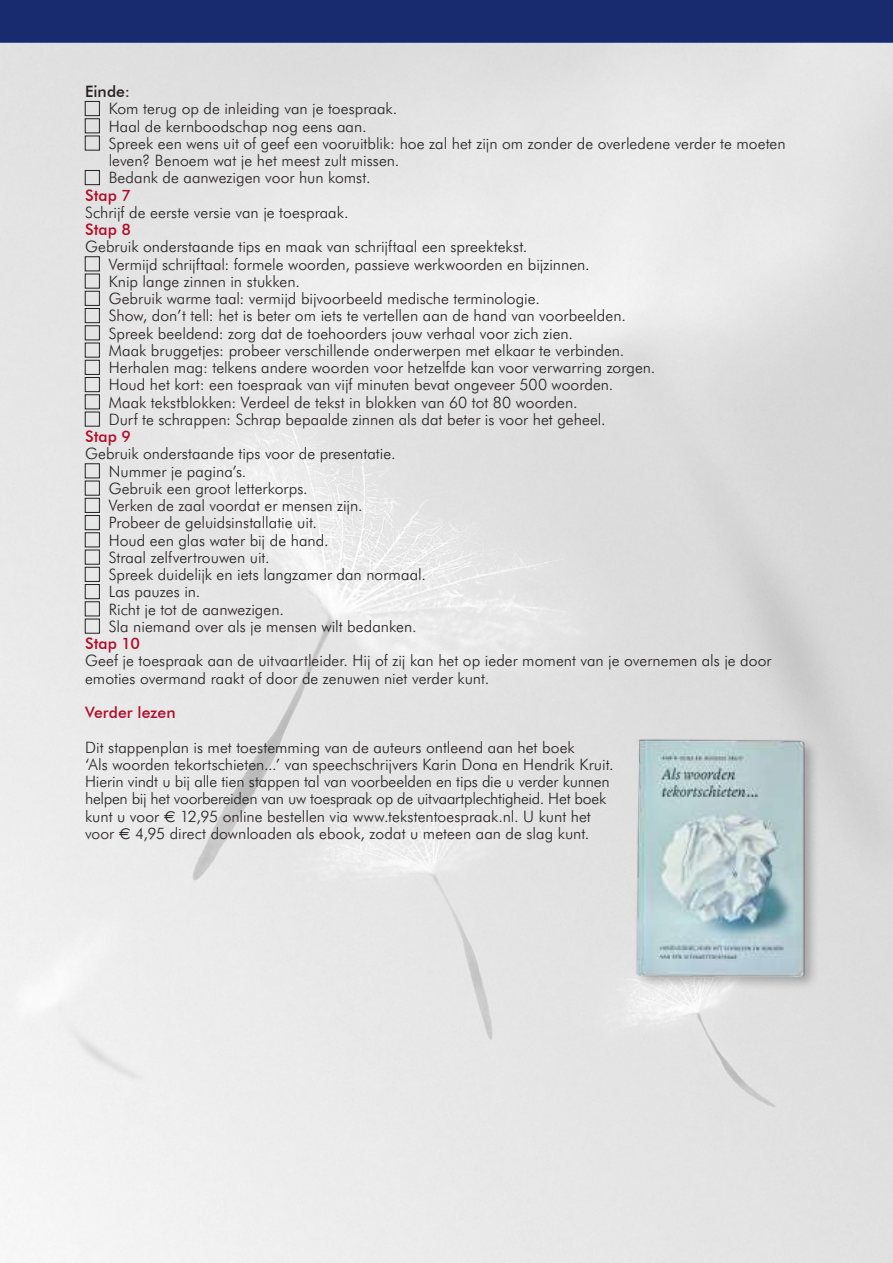
<style>
.page{position:relative;width:893px;height:1263px;background:#fff}
.page>*{position:absolute;margin:0;border:0;box-sizing:border-box;transform-origin:0 0}
.t1{font:300 15.75px/17.2px "Futura BT";color:#231f20}
.t2{font:500 15.75px "Futura BT";letter-spacing:.005em;color:#b00a27}
.t3{font:500 15.75px "Futura BT";letter-spacing:.005em;color:#231f20}
.s1{font-family:"Euro Sig";font-weight:400}
</style>
<div class="page">
<div style="left:0;top:0;width:893px;height:43px;background:#192b6f"></div>
<img style="left:0;top:43px;width:893px;height:1220px">
<div style="left:85px;top:101px;width:15px;height:15px;border:1px solid #231f20"></div>
<div style="left:85px;top:119px;width:15px;height:14px;border:1px solid #231f20"></div>
<div style="left:85px;top:136px;width:15px;height:14px;border:1px solid #231f20"></div>
<div style="left:85px;top:170px;width:15px;height:15px;border:1px solid #231f20"></div>
<div style="left:85px;top:257px;width:15px;height:14px;border:1px solid #231f20"></div>
<div style="left:85px;top:274px;width:15px;height:14px;border:1px solid #231f20"></div>
<div style="left:85px;top:291px;width:15px;height:15px;border:1px solid #231f20"></div>
<div style="left:85px;top:308px;width:15px;height:15px;border:1px solid #231f20"></div>
<div style="left:85px;top:326px;width:15px;height:14px;border:1px solid #231f20"></div>
<div style="left:85px;top:343px;width:15px;height:14px;border:1px solid #231f20"></div>
<div style="left:85px;top:360px;width:15px;height:15px;border:1px solid #231f20"></div>
<div style="left:85px;top:377px;width:15px;height:15px;border:1px solid #231f20"></div>
<div style="left:85px;top:395px;width:15px;height:14px;border:1px solid #231f20"></div>
<div style="left:85px;top:412px;width:15px;height:14px;border:1px solid #231f20"></div>
<div style="left:85px;top:464px;width:15px;height:14px;border:1px solid #231f20"></div>
<div style="left:85px;top:481px;width:15px;height:14px;border:1px solid #231f20"></div>
<div style="left:85px;top:498px;width:15px;height:15px;border:1px solid #231f20"></div>
<div style="left:85px;top:515px;width:15px;height:15px;border:1px solid #231f20"></div>
<div style="left:85px;top:533px;width:15px;height:14px;border:1px solid #231f20"></div>
<div style="left:85px;top:550px;width:15px;height:14px;border:1px solid #231f20"></div>
<div style="left:85px;top:567px;width:15px;height:15px;border:1px solid #231f20"></div>
<div style="left:85px;top:584px;width:15px;height:15px;border:1px solid #231f20"></div>
<div style="left:85px;top:602px;width:15px;height:14px;border:1px solid #231f20"></div>
<div style="left:85px;top:619px;width:15px;height:14px;border:1px solid #231f20"></div>
<div style="left:634px;top:736px;width:186px;height:255px;background:#231f20;opacity:.3"></div>
<img style="left:634px;top:739px;width:174px;height:239px">
<p class="t3" style="left:85px;top:82px;width:46px">Einde:</p>
<p class="t1" style="left:109px;top:100px;width:678px">Kom terug op de inleiding van je toespraak.<br>Haal de kernboodschap nog eens aan.<br>Spreek een wens uit of geef een vooruitblik: hoe zal het zijn om zonder de overledene verder te moeten leven? Benoem wat je het meest zult missen.<br>Bedank de aanwezigen voor hun komst.</p>
<p class="t2" style="left:85px;top:185px;width:48px">Stap 7</p>
<p class="t1" style="left:85px;top:203px;width:265px">Schrijf de eerste versie van je toespraak.</p>
<p class="t2" style="left:85px;top:220px;width:48px">Stap 8</p>
<p class="t1" style="left:109px;top:238px;width:548px;text-indent:-24px">Gebruik onderstaande tips en maak van schrijftaal een spreektekst.<br>Vermijd schrijftaal: formele woorden, passieve werkwoorden en bijzinnen.<br>Knip lange zinnen in stukken.<br>Gebruik warme taal: vermijd bijvoorbeeld medische terminologie.<br>Show, don’t tell: het is beter om iets te vertellen aan de hand van voorbeelden.<br>Spreek beeldend: zorg dat de toehoorders jouw verhaal voor zich zien.<br>Maak bruggetjes: probeer verschillende onderwerpen met elkaar te verbinden.<br>Herhalen mag: telkens andere woorden voor hetzelfde kan voor verwarring zorgen.<br>Houd het kort: een toespraak van vijf minuten bevat ongeveer 500 woorden.<br>Maak tekstblokken: Verdeel de tekst in blokken van 60 tot 80 woorden.<br>Durf te schrappen: Schrap bepaalde zinnen als dat beter is voor het geheel.</p>
<p class="t2" style="left:85px;top:427px;width:48px">Stap 9</p>
<p class="t1" style="left:109px;top:445px;width:319px;text-indent:-24px">Gebruik onderstaande tips voor de presentatie.<br>Nummer je pagina’s.<br>Gebruik een groot letterkorps.<br>Verken de zaal voordat er mensen zijn.<br>Probeer de geluidsinstallatie uit.<br>Houd een glas water bij de hand.<br>Straal zelfvertrouwen uit.<br>Spreek duidelijk en iets langzamer dan normaal.<br>Las pauzes in.<br>Richt je tot de aanwezigen.<br>Sla niemand over als je mensen wilt bedanken.</p>
<p class="t2" style="left:85px;top:634px;width:56px">Stap 10</p>
<p class="t1" style="left:85px;top:652px;width:688px">Geef je toespraak aan de uitvaartleider. Hij of zij kan het op ieder moment van je overnemen als je door emoties overmand raakt of door de zenuwen niet verder kunt.</p>
<p class="t2" style="left:85px;top:703px;width:92px">Verder lezen</p>
<p class="t1" style="left:85px;top:738px;width:530px">Dit stappenplan is met toestemming van de auteurs ontleend aan het boek<br>‘Als woorden tekortschieten...’ van speechschrijvers Karin Dona en Hendrik Kruit.<br>Hierin vindt u bij alle tien stappen tal van voorbeelden en tips die u verder kunnen helpen bij het voorbereiden van uw toespraak op de uitvaartplechtigheid. Het boek kunt u voor <span class="s1">€</span> 12,95 online bestellen via www.tekstentoespraak.nl. U kunt het voor <span class="s1">€</span> 4,95 direct downloaden als ebook, zodat u meteen aan de slag kunt.</p>
</div>
